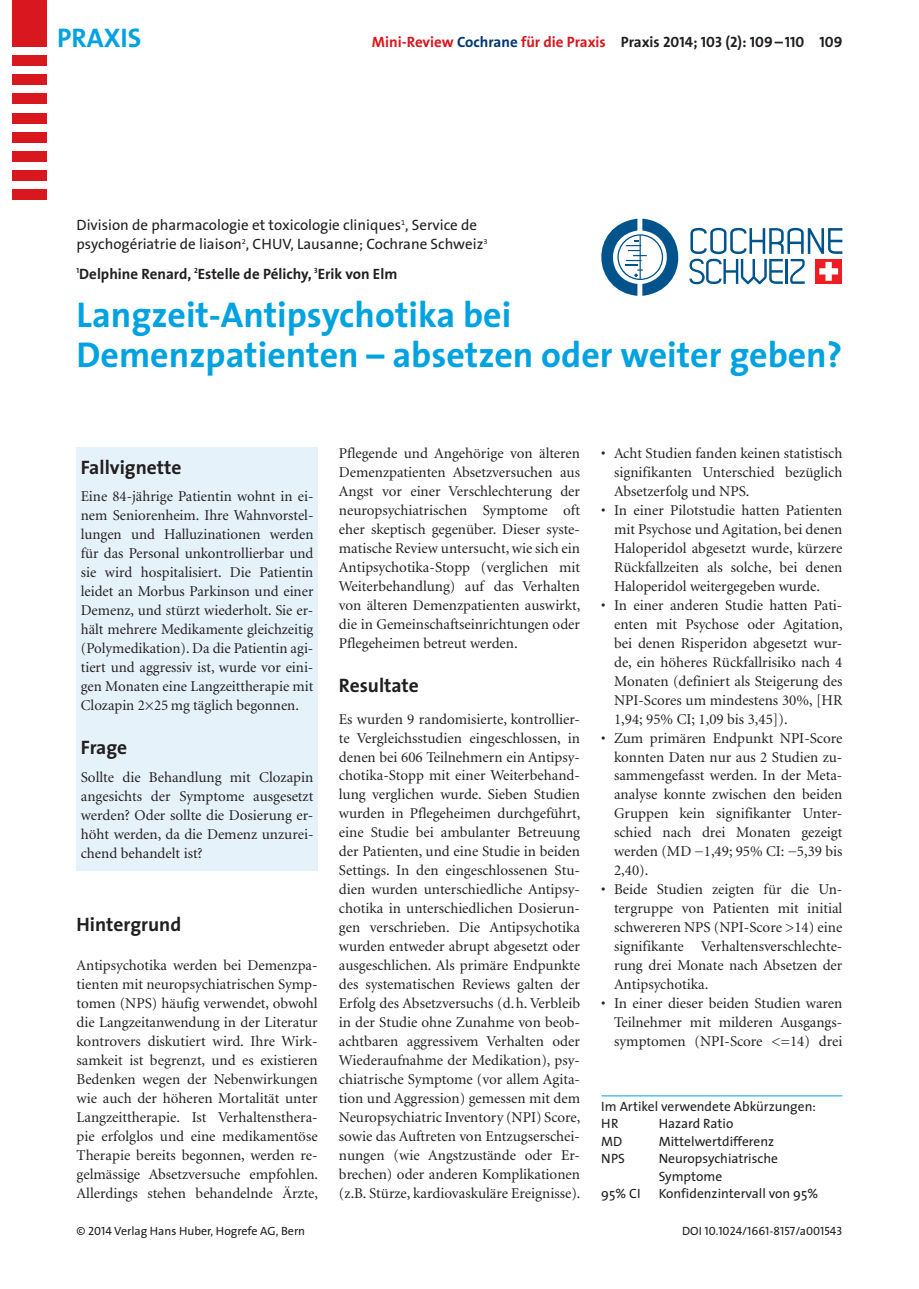
<style>
.page{position:relative;width:919px;height:1289px;background:#fff}
.page>*{position:absolute;margin:0;border:0;box-sizing:border-box;transform-origin:0 0}
.t1{font:700 36px/39.5px "The Sans";color:#00a2df}
.t2{font:700 27px "The Sans B W7";color:#00a2df}
.t3{font:700 19.5px "The Sans";color:#231f20}
.t4{font:15px/18.9px "Minion";color:#231f20;text-align:justify}
.t5{font:15px/19px "The Sans B W5 Plain";color:#231f20}
.t6{font:700 15px "The Sans B W7";color:#d7171f}
.t7{font:700 15px "The Sans";color:#231f20}
.t8{font:13.5px/17.4px "The Sans";color:#231f20}
.t9{font:12px "The Sans B W5 Plain";color:#231f20}
.t10{font:12px "The Sans Caps";color:#231f20}
.s1{color:#013775}
.s2{color:#231f20}
.s3{font-family:"The Sans Bold Caps";font-weight:400;color:#231f20}
.s4{font-family:"The Sans Caps"}
.s5{font-family:"The Sans"}
</style>
<div class="page">
<div style="left:13px;top:0;width:34px;height:47px;background:#d8171f"></div>
<div style="left:13px;top:55px;width:34px;height:11px;background:#d8171f"></div>
<div style="left:13px;top:74px;width:34px;height:11px;background:#d8171f"></div>
<div style="left:13px;top:94px;width:34px;height:10px;background:#d8171f"></div>
<div style="left:13px;top:113px;width:34px;height:10px;background:#d8171f"></div>
<div style="left:13px;top:132px;width:34px;height:10px;background:#d8171f"></div>
<div style="left:13px;top:151px;width:34px;height:11px;background:#d8171f"></div>
<div style="left:13px;top:170px;width:34px;height:11px;background:#d8171f"></div>
<div style="left:13px;top:189px;width:34px;height:11px;background:#d8171f"></div>
<svg style="left:601px;top:219px;width:241px;height:77px"></svg>
<div style="left:77px;top:447px;width:240px;height:423px;background:#e6f2fa"></div>
<hr style="left:601px;top:1095px;width:241px;height:1px;background:#00a2df">
<p class="t2" style="left:57px;top:27px;width:86px">PRAXIS</p>
<p class="t6" style="left:372px;top:36px;width:472px">Mini-Review <span class="s1">Cochrane</span> für die Praxis <span class="s2">Praxis</span> <span class="s3">2014</span><span class="s2">;</span> <span class="s3">103 (2)</span><span class="s2">:</span> <span class="s3">109</span> <span class="s2">–</span> <span class="s3">110 109</span></p>
<p class="t5" style="left:77px;top:217px;width:412px">Division de pharmacologie et toxicologie cliniques<sup>1</sup>, Service de psychogériatrie de liaison<sup>2</sup>, CHUV, Lausanne; Cochrane Schweiz<sup>3</sup></p>
<p class="t7" style="left:77px;top:267px;width:322px"><sup>1</sup>Delphine Renard, <sup>2</sup>Estelle de Pélichy, <sup>3</sup>Erik von Elm</p>
<p class="t1" style="left:77px;top:299px;width:767px">Langzeit-Antipsychotika bei<br>Demenzpatienten – absetzen oder weiter geben?</p>
<p class="t3" style="left:81px;top:459px;width:102px">Fallvignette</p>
<p class="t4" style="left:81px;top:488px;width:234px">Eine 84-jährige Patientin wohnt in ei&shy;nem Seniorenheim. Ihre Wahnvorstel&shy;lungen und Halluzinationen werden für das Personal unkontrollierbar und sie wird hospitalisiert. Die Patientin leidet an Morbus Parkinson und einer Demenz, und stürzt wiederholt. Sie er&shy;hält mehrere Medikamente gleichzeitig (Polymedikation). Da die Patientin agi&shy;tiert und aggressiv ist, wurde vor eini&shy;gen Monaten eine Langzeittherapie mit Clozapin 2×25 mg täglich begonnen.</p>
<p class="t3" style="left:81px;top:739px;width:48px">Frage</p>
<p class="t4" style="left:81px;top:769px;width:234px">Sollte die Behandlung mit Clozapin angesichts der Symptome ausgesetzt werden? Oder sollte die Dosierung er&shy;höht werden, da die Demenz unzurei&shy;chend behandelt ist?</p>
<p class="t3" style="left:77px;top:916px;width:106px">Hintergrund</p>
<p class="t4" style="left:77px;top:957px;width:243px">Antipsychotika werden bei Demenzpa&shy;tienten mit neuropsychiatrischen Symp&shy;tomen ( NPS) häufig verwendet, obwohl die Langzeitanwendung in der Literatur kontrovers diskutiert wird. Ihre Wirk&shy;samkeit ist begrenzt, und es existieren Bedenken wegen der Nebenwirkungen wie auch der höheren Mortalität unter Langzeittherapie. Ist Verhaltensthera&shy;pie erfolglos und eine medikamentöse Therapie bereits begonnen, werden re&shy;gelmässige Absetzversuche empfohlen.<br>Allerdings stehen behandelnde Ärzte,</p>
<p class="t4" style="left:339px;top:445px;width:243px">Pflegende und Angehörige von älteren Demenzpatienten Absetzversuchen aus Angst vor einer Verschlechterung der neuropsychiatrischen Symptome oft eher skeptisch gegenüber. Dieser syste&shy;matische Review untersucht, wie sich ein Antipsychotika-Stopp (verglichen mit Weiterbehandlung) auf das Verhalten von älteren Demenzpatienten auswirkt, die in Gemeinschaftseinrichtungen oder Pflegeheimen betreut werden.</p>
<p class="t3" style="left:339px;top:677px;width:81px">Resultate</p>
<p class="t4" style="left:339px;top:710px;width:243px">Es wurden 9 randomisierte, kontrollier&shy;te Vergleichsstudien eingeschlossen, in denen bei 606 Teilnehmern ein Antipsy&shy;chotika-Stopp mit einer Weiterbehand&shy;lung verglichen wurde. Sieben Studien wurden in Pflegeheimen durchgeführt, eine Studie bei ambulanter Betreuung der Patienten, und eine Studie in beiden Settings. In den eingeschlossenen Stu&shy;dien wurden unterschiedliche Antipsy&shy;chotika in unterschiedlichen Dosierun&shy;gen verschrieben. Die Antipsychotika wurden entweder abrupt abgesetzt oder ausgeschlichen. Als primäre Endpunkte des systematischen Reviews galten der Erfolg des Absetzversuchs (d. h. Verbleib in der Studie ohne Zunahme von beob&shy;achtbaren aggressivem Verhalten oder Wiederaufnahme der Medikation), psy&shy;chiatrische Symptome (vor allem Agita&shy;tion und Aggression) gemessen mit dem Neuropsychiatric Inventory ( NPI) Score, sowie das Auftreten von Entzugserschei&shy;nungen (wie Angstzustände oder Er&shy;brechen) oder anderen Komplikationen (z.B. Stürze, kardiovaskuläre Ereignisse).</p>
<p class="t4" style="left:614px;top:445px;width:230px;text-indent:-13px">• Acht Studien fanden keinen statistisch signifikanten Unterschied bezüglich Absetzerfolg und NPS.</p>
<p class="t4" style="left:614px;top:501px;width:230px;text-indent:-13px">• In einer Pilotstudie hatten Patienten mit Psychose und Agitation, bei denen Haloperidol abgesetzt wurde, kürzere Rückfallzeiten als solche, bei denen Haloperidol weitergegeben wurde.</p>
<p class="t4" style="left:614px;top:596px;width:230px;text-indent:-13px">• In einer anderen Studie hatten Pati&shy;enten mit Psychose oder Agitation, bei denen Risperidon abgesetzt wur&shy;de, ein höheres Rückfallrisiko nach 4<br>Monaten (definiert als Steigerung des NPI-Scores um mindestens 30%, [HR 1,94; 95% CI; 1,09 bis 3,45]).</p>
<p class="t4" style="left:614px;top:729px;width:230px;text-indent:-13px">• Zum primären Endpunkt NPI-Score konnten Daten nur aus 2 Studien zu&shy;sammengefasst werden. In der Meta&shy;analyse konnte zwischen den beiden Gruppen kein signifikanter Unter&shy;schied nach drei Monaten gezeigt werden (MD −1,49; 95% CI: −5,39 bis 2,40).</p>
<p class="t4" style="left:614px;top:881px;width:230px;text-indent:-13px">• Beide Studien zeigten für die Un&shy;tergruppe von Patienten mit initial schwereren NPS ( NPI-Score &gt;14) eine signifikante Verhaltensverschlechte&shy;rung drei Monate nach Absetzen der Antipsychotika.</p>
<p class="t4" style="left:614px;top:995px;width:230px;text-indent:-13px">• In einer dieser beiden Studien waren Teilnehmer mit milderen Ausgangs&shy;symptomen ( NPI-Score &lt;=14) drei</p>
<p class="t8" style="left:601px;top:1098px;width:216px">Im Artikel verwendete Abkürzungen:<br>HR</p>
<p class="t8" style="left:658px;top:1115px;width:76px">Hazard Ratio</p>
<p class="t8" style="left:601px;top:1133px;width:23px">MD</p>
<p class="t8" style="left:658px;top:1133px;width:117px">Mittelwertdifferenz</p>
<p class="t8" style="left:601px;top:1150px;width:25px">NPS</p>
<p class="t8" style="left:658px;top:1150px;width:121px">Neuropsychiatrische<br>Symptome</p>
<p class="t8" style="left:601px;top:1185px;width:41px">95% CI</p>
<p class="t8" style="left:658px;top:1185px;width:161px">Konfidenzintervall von 95%</p>
<p class="t9" style="left:77px;top:1226px;width:230px"><span class="s4">© 2014</span> Verlag Hans Huber, Hogrefe AG, Bern</p>
<p class="t10" style="left:682px;top:1223px;width:162px"><span class="s5">DOI</span> 10<span class="s5">.</span>1024<span class="s5">/</span>1661<span class="s5">-</span>8157<span class="s5">/a</span>001543</p>
</div>
